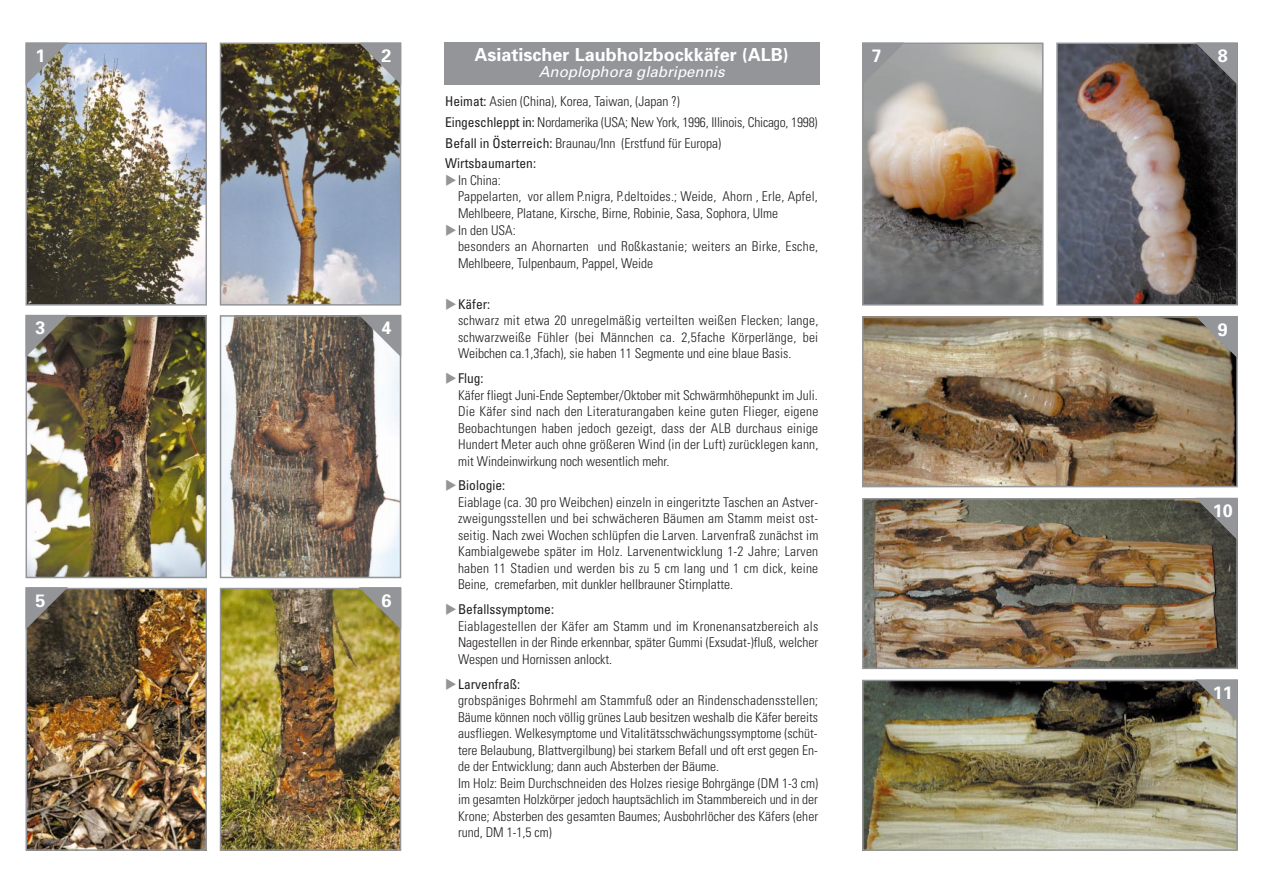
<style>
.page{position:relative;width:1262px;height:893px;background:#fff}
.page>*{position:absolute;margin:0;border:0;box-sizing:border-box;transform-origin:0 0}
.t1{font:700 18px "Univers";color:#fff}
.t2{font:italic 15px "Univers";color:#fff}
.t3{font:300 condensed 13.5px/16.5px "Univers";letter-spacing:.005em;color:#231f20}
.s1{font-weight:400}
.s2{color:#939598}
</style>
<div class="page">
<div style="left:444px;top:43px;width:375px;height:42px;background:#939598"></div>
<img style="left:29px;top:46px;width:175px;height:256px">
<div style="left:26px;top:43px;width:181px;height:262px;border:2px solid #939598"></div>
<img style="left:29px;top:318px;width:175px;height:257px">
<div style="left:26px;top:315px;width:181px;height:263px;border:2px solid #939598"></div>
<img style="left:29px;top:590px;width:175px;height:257px">
<div style="left:26px;top:587px;width:181px;height:263px;border:2px solid #939598"></div>
<img style="left:223px;top:590px;width:175px;height:257px">
<div style="left:220px;top:587px;width:181px;height:263px;border:2px solid #939598"></div>
<img style="left:223px;top:318px;width:175px;height:257px">
<div style="left:220px;top:315px;width:181px;height:263px;border:2px solid #939598"></div>
<img style="left:223px;top:46px;width:175px;height:256px">
<div style="left:220px;top:43px;width:181px;height:262px;border:2px solid #939598"></div>
<img style="left:865px;top:46px;width:175px;height:256px">
<div style="left:862px;top:43px;width:181px;height:262px;border:2px solid #939598"></div>
<img style="left:1059px;top:46px;width:175px;height:256px">
<div style="left:1056px;top:43px;width:181px;height:262px;border:2px solid #939598"></div>
<img style="left:865px;top:319px;width:369px;height:165px">
<div style="left:862px;top:316px;width:375px;height:171px;border:2px solid #939598"></div>
<img style="left:865px;top:501px;width:369px;height:165px">
<div style="left:862px;top:498px;width:375px;height:171px;border:2px solid #939598"></div>
<img style="left:865px;top:682px;width:369px;height:165px">
<div style="left:862px;top:679px;width:375px;height:171px;border:2px solid #939598"></div>
<svg style="left:26px;top:43px;width:42px;height:42px"></svg>
<svg style="left:359px;top:43px;width:42px;height:42px"></svg>
<svg style="left:26px;top:315px;width:42px;height:42px"></svg>
<svg style="left:359px;top:315px;width:42px;height:42px"></svg>
<svg style="left:26px;top:587px;width:42px;height:42px"></svg>
<svg style="left:359px;top:587px;width:42px;height:42px"></svg>
<svg style="left:862px;top:43px;width:42px;height:42px"></svg>
<svg style="left:1195px;top:43px;width:42px;height:42px"></svg>
<svg style="left:1195px;top:316px;width:42px;height:42px"></svg>
<svg style="left:1195px;top:497px;width:42px;height:43px"></svg>
<svg style="left:1195px;top:679px;width:42px;height:43px"></svg>
<h1 class="t1" style="left:35px;top:49px;width:12px">1</h1>
<h1 class="t1" style="left:381px;top:49px;width:12px">2</h1>
<h1 class="t1" style="left:35px;top:321px;width:12px">3</h1>
<h1 class="t1" style="left:381px;top:321px;width:12px">4</h1>
<h1 class="t1" style="left:35px;top:593px;width:12px">5</h1>
<h1 class="t1" style="left:381px;top:593px;width:12px">6</h1>
<h1 class="t1" style="left:474px;top:48px;width:316px">Asiatischer Laubholzbockkäfer (ALB)</h1>
<p class="t2" style="left:539px;top:66px;width:190px">Anoplophora glabripennis</p>
<p class="t3" style="left:445px;top:92px;width:374px;line-height:20.7px"><span class="s1">Heimat:</span> Asien (China), Korea, Taiwan, (Japan ?)<br><span class="s1">Eingeschleppt in:</span> Nordamerika (USA; New York, 1996, Illinois, Chicago, 1998)<br><span class="s1">Befall in Österreich:</span> Braunau/Inn (Erstfund für Europa)<br><span class="s1">Wirtsbaumarten:</span></p>
<p class="t3" style="left:458px;top:173px;width:361px;text-indent:-13px"><span class="s2">◆</span>In China:<br>Pappelarten, vor allem P.nigra, P.deltoides.; Weide, Ahorn , Erle, Apfel,<br>Mehlbeere, Platane, Kirsche, Birne, Robinie, Sasa, Sophora, Ulme</p>
<p class="t3" style="left:458px;top:223px;width:362px;text-indent:-13px"><span class="s2">◆</span>In den USA:<br>besonders an Ahornarten und Roßkastanie; weiters an Birke, Esche,<br>Mehlbeere, Tulpenbaum, Pappel, Weide</p>
<p class="t3" style="left:458px;top:297px;width:362px;text-indent:-13px"><span class="s2">◆</span><span class="s1">Käfer:<br></span>schwarz mit etwa 20 unregelmäßig verteilten weißen Flecken; lange, schwarzweiße Fühler (bei Männchen ca. 2,5fache Körperlänge, bei Weibchen ca.1,3fach), sie haben 11 Segmente und eine blaue Basis.</p>
<p class="t3" style="left:458px;top:371px;width:362px;text-indent:-13px"><span class="s2">◆</span><span class="s1">Flug:<br></span>Käfer fliegt Juni-Ende September/Oktober mit Schwärmhöhepunkt im Juli.<br>Die Käfer sind nach den Literaturangaben keine guten Flieger, eigene Beobachtungen haben jedoch gezeigt, dass der ALB durchaus einige Hundert Meter auch ohne größeren Wind (in der Luft) zurücklegen kann, mit Windeinwirkung noch wesentlich mehr.</p>
<p class="t3" style="left:458px;top:478px;width:362px;text-indent:-13px"><span class="s2">◆</span><span class="s1">Biologie:<br></span>Eiablage (ca. 30 pro Weibchen) einzeln in eingeritzte Taschen an Astver&shy;zweigungsstellen und bei schwächeren Bäumen am Stamm meist ost&shy;seitig. Nach zwei Wochen schlüpfen die Larven. Larvenfraß zunächst im Kambialgewebe später im Holz. Larvenentwicklung 1-2 Jahre; Larven haben 11 Stadien und werden bis zu 5 cm lang und 1 cm dick, keine Beine, cremefarben, mit dunkler hellbrauner Stirnplatte.</p>
<p class="t3" style="left:458px;top:602px;width:362px;text-indent:-13px"><span class="s2">◆</span><span class="s1">Befallssymptome:<br></span>Eiablagestellen der Käfer am Stamm und im Kronenansatzbereich als Nagestellen in der Rinde erkennbar, später Gummi (Exsudat-)fluß, welcher Wespen und Hornissen anlockt.</p>
<p class="t3" style="left:458px;top:676px;width:362px;text-indent:-13px"><span class="s2">◆</span><span class="s1">Larvenfraß:<br></span>grobspäniges Bohrmehl am Stammfuß oder an Rindenschadensstellen; Bäume können noch völlig grünes Laub besitzen weshalb die Käfer bereits ausfliegen. Welkesymptome und Vitalitätsschwächungssymptome (schüt&shy;tere Belaubung, Blattvergilbung) bei starkem Befall und oft erst gegen En&shy;de der Entwicklung; dann auch Absterben der Bäume.<br>Im Holz: Beim Durchschneiden des Holzes riesige Bohrgänge (DM 1-3 cm) im gesamten Holzkörper jedoch hauptsächlich im Stammbereich und in der Krone; Absterben des gesamten Baumes; Ausbohrlöcher des Käfers (eher rund, DM 1-1,5 cm)</p>
<h1 class="t1" style="left:872px;top:49px;width:12px">7</h1>
<h1 class="t1" style="left:1217px;top:49px;width:12px">8</h1>
<h1 class="t1" style="left:1217px;top:322px;width:12px">9</h1>
<h1 class="t1" style="left:1212px;top:504px;width:22px">10</h1>
<h1 class="t1" style="left:1212px;top:686px;width:22px">11</h1>
</div>
